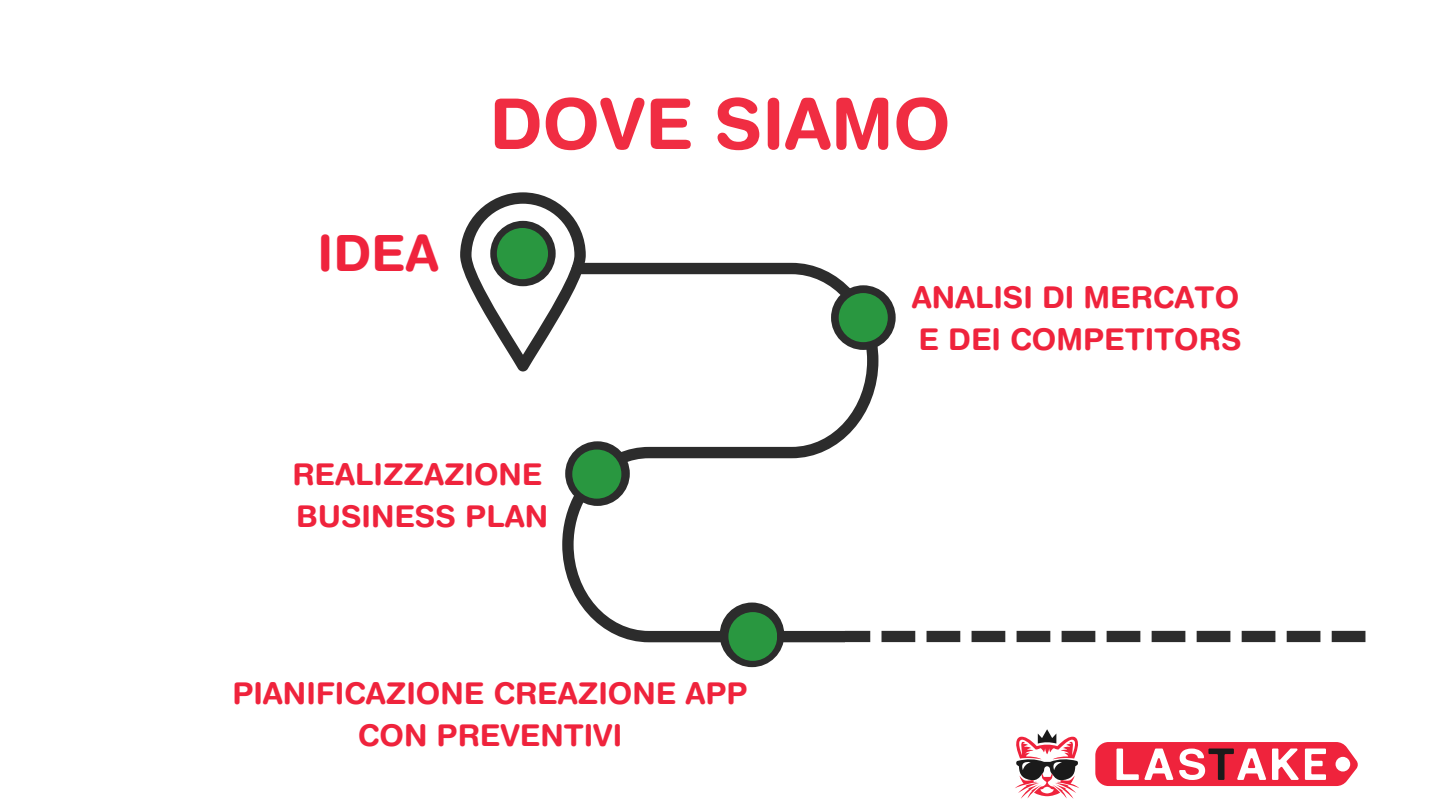
<style>
.page{position:relative;width:1440px;height:810px;background:#fff}
.page>*{position:absolute;margin:0;border:0;box-sizing:border-box;transform-origin:0 0}
.t1{font:700 70px "Helvetica Rounded";color:#f02d42}
.t2{font:700 50px "Helvetica Rounded";color:#ef233c}
.t3{font:700 30px/42px "Helvetica Rounded";color:#ef233c}
</style>
<div class="page">
<svg style="left:460px;top:193px;width:126px;height:178px"></svg>
<svg style="left:562px;top:263px;width:317px;height:379px"></svg>
<svg style="left:720px;top:603px;width:64px;height:64px"></svg>
<svg style="left:565px;top:441px;width:65px;height:65px"></svg>
<svg style="left:831px;top:285px;width:65px;height:65px"></svg>
<svg style="left:1095px;top:742px;width:263px;height:44px"></svg>
<svg style="left:1015px;top:729px;width:64px;height:70px"></svg>
<div style="left:839px;top:293px;width:49px;height:49px;background:#299740;border-radius:50%"></div>
<div style="left:497px;top:228px;width:51px;height:51px;background:#299740;border-radius:50%"></div>
<div style="left:572px;top:450px;width:49px;height:49px;background:#299740;border-radius:50%"></div>
<div style="left:728px;top:612px;width:49px;height:49px;background:#299740;border-radius:50%"></div>
<div style="left:845px;top:532px;width:135px;height:201px;background:#fff"></div>
<svg style="left:845px;top:630px;width:520px;height:13px"></svg>
<h2 class="t2" style="left:318px;top:223px;width:123px">IDEA</h2>
<h1 class="t1" style="left:490px;top:82px;width:462px">DOVE SIAMO</h1>
<p class="t3" style="left:912px;top:276px;width:331px">ANALISI DI MERCATO<br>E DEI COMPETITORS</p>
<p class="t3" style="left:292px;top:453px;width:257px">REALIZZAZIONE<br>BUSINESS PLAN</p>
<p class="t3" style="left:232px;top:671px;width:517px;text-align:center">PIANIFICAZIONE CREAZIONE APP<br>CON PREVENTIVI</p>
</div>
